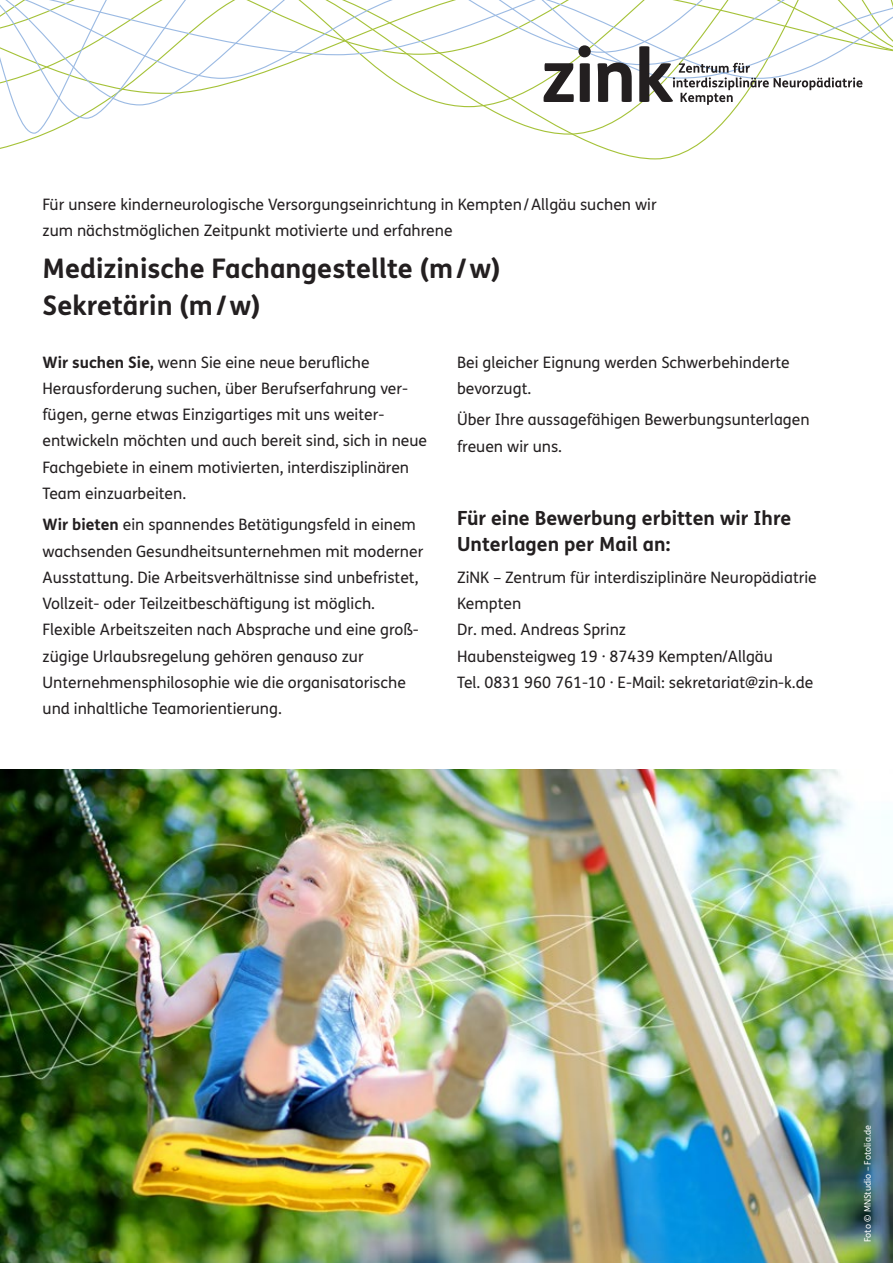
<style>
.page{position:relative;width:893px;height:1263px;background:#fff}
.page>*{position:absolute;margin:0;border:0;box-sizing:border-box;transform-origin:0 0}
.t1{font:700 27px/36.8px "FS Me Pro";color:#231f20}
.t2{font:700 19.5px/26.2px "FS Me Pro";color:#231f20}
.t3{font:15.75px/26.2px "FS Me Pro";color:#231f20}
.t4{font:9px "FS Me Pro";color:#fff}
.s1{font-weight:700}
</style>
<div class="page">
<img style="left:0;top:769px;width:893px;height:494px">
<svg style="left:14px;top:106px;width:724px;height:13px"></svg>
<svg style="left:0;top:79px;width:863px;height:27px"></svg>
<svg style="left:0;top:56px;width:481px;height:23px"></svg>
<svg style="left:0;top:0;width:893px;height:56px"></svg>
<svg style="left:544px;top:45px;width:318px;height:60px"></svg>
<p class="t3" style="left:43px;top:191px;width:616px">Für unsere kinderneurologische Versorgungseinrichtung in Kempten/Allgäu suchen wir zum nächstmöglichen Zeitpunkt motivierte und erfahrene</p>
<h1 class="t1" style="left:43px;top:249px;width:459px">Medizinische Fachangestellte (m/w)<br>Sekretärin (m/w)</h1>
<p class="t3" style="left:43px;top:349px;width:386px"><span class="s1">Wir suchen Sie,</span> wenn Sie eine neue berufliche Herausforderung suchen, über Berufserfahrung ver&shy;fügen, gerne etwas Einzigartiges mit uns weiter&shy;entwickeln möchten und auch bereit sind, sich in neue Fachgebiete in einem motivierten, interdisziplinären Team einzuarbeiten.</p>
<p class="t3" style="left:43px;top:511px;width:382px"><span class="s1">Wir bieten</span> ein spannendes Betätigungsfeld in einem wachsenden Gesundheitsunternehmen mit moderner Ausstattung. Die Arbeitsverhältnisse sind unbefristet, Vollzeit- oder Teilzeitbeschäftigung ist möglich.<br>Flexible Arbeitszeiten nach Absprache und eine groß&shy;zügige Urlaubsregelung gehören genauso zur Unternehmensphilosophie wie die organisatorische und inhaltliche Teamorientierung.</p>
<p class="t3" style="left:457px;top:349px;width:334px">Bei gleicher Eignung werden Schwerbehinderte bevorzugt.</p>
<p class="t3" style="left:457px;top:406px;width:354px">Über Ihre aussagefähigen Bewerbungsunterlagen freuen wir uns.</p>
<p class="t2" style="left:457px;top:504px;width:336px">Für eine Bewerbung erbitten wir Ihre<br>Unterlagen per Mail an:</p>
<p class="t3" style="left:457px;top:564px;width:361px">ZiNK – Zentrum für interdisziplinäre Neuropädiatrie Kempten<br>Dr. med. Andreas Sprinz<br>Haubensteigweg 19 · 87439 Kempten/Allgäu<br>Tel. 0831 960 761-10 · E-Mail: sekretariat@zin-k.de</p>
<p class="t4" style="left:861px;top:1242px;width:118px;rotate:-90deg">Foto © MNStudio – Fotolia.de</p>
</div>
